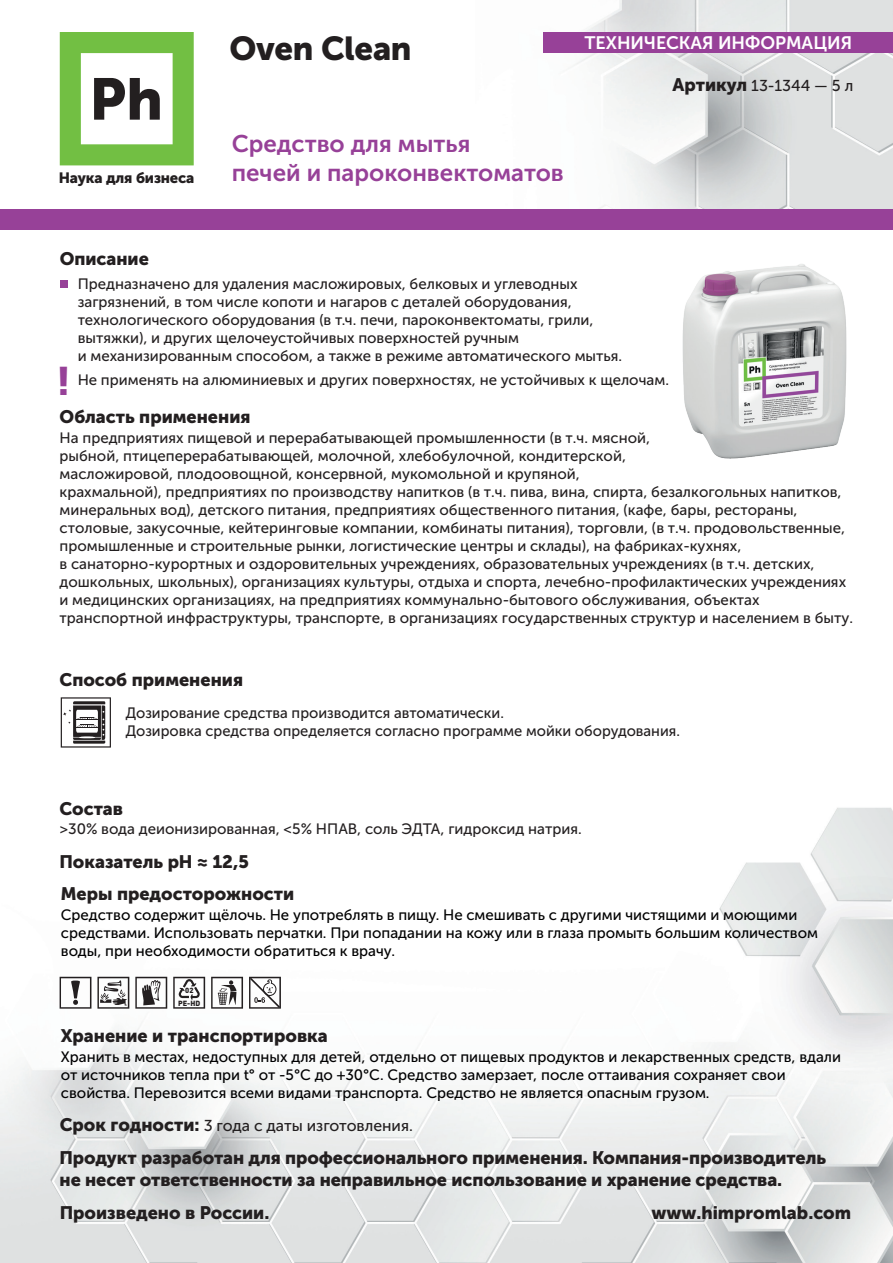
<style>
.page{position:relative;width:893px;height:1263px;background:#fff}
.page>*{position:absolute;margin:0;border:0;box-sizing:border-box;transform-origin:0 0}
.t1{font:39.6px "Museo Sans Cyrl 900";color:#974198}
.t2{font:33px "Museo Sans Cyrl 900";letter-spacing:-.01em;color:#231f20}
.t3{font:24px/29.2px "Museo Sans Cyrl 700";color:#974198}
.t4{font:18px/21.9px "Museo Sans Cyrl 900";letter-spacing:-.005em;color:#231f20}
.t5{font:18px "Museo Sans Cyrl 700";color:#fff}
.t6{font:15.75px "Museo Sans Cyrl 500";color:#231f20}
.t7{font:15px/18px "Museo Sans Cyrl 500";color:#231f20}
.t8{font:15px/18px "Museo Sans Cyrl 500";color:#000001}
.t9{font:14.85px "Museo Sans Cyrl 900";letter-spacing:-.01em;color:#231f20}
.t10{font:900 7.35px/12.9px "DIN Pro";color:#231f20;text-align:center}
.s1{font-family:"Museo Sans Cyrl 900";font-size:18px}
</style>
<div class="page">
<img style="left:574px;top:0;width:319px;height:209px">
<img style="left:0;top:807px;width:893px;height:456px">
<div style="left:60px;top:281px;width:7px;height:7px;background:#974198"></div>
<div style="left:0;top:209px;width:893px;height:21px;background:#974198"></div>
<svg style="left:60px;top:32px;width:134px;height:133px"></svg>
<div style="left:543px;top:32px;width:350px;height:21px;background:#974198"></div>
<svg style="left:97px;top:977px;width:32px;height:32px"></svg>
<svg style="left:135px;top:977px;width:32px;height:32px"></svg>
<svg style="left:60px;top:977px;width:31px;height:32px"></svg>
<svg style="left:249px;top:977px;width:32px;height:32px"></svg>
<svg style="left:173px;top:977px;width:32px;height:32px"></svg>
<svg style="left:211px;top:977px;width:32px;height:32px"></svg>
<img style="left:682px;top:264px;width:165px;height:195px">
<svg style="left:61px;top:697px;width:50px;height:50px"></svg>
<p class="t9" style="left:59px;top:170px;width:137px">Наука для бизнеса</p>
<h2 class="t2" style="left:230px;top:30px;width:184px">Oven Clean</h2>
<h3 class="t3" style="left:232px;top:129px;width:334px">Средство для мытья<br>печей и пароконвектоматов</h3>
<p class="t5" style="left:584px;top:33px;width:269px">ТЕХНИЧЕСКАЯ ИНФОРМАЦИЯ</p>
<p class="t6" style="left:672px;top:77px;width:182px"><span class="s1">Артикул</span> 13-1344 — 5 л</p>
<p class="t4" style="left:60px;top:248px;width:91px">Описание</p>
<p class="t7" style="left:78px;top:275px;width:546px">Предназначено для удаления масложировых, белковых и углеводных загрязнений, в том числе копоти и нагаров с деталей оборудования, технологического оборудования (в т.ч. печи, пароконвектоматы, грили, вытяжки), и других щелочеустойчивых поверхностей ручным<br>и механизированным способом, а также в режиме автоматического мытья.</p>
<p class="t7" style="left:78px;top:371px;width:593px">Не применять на алюминиевых и других поверхностях, не устойчивых к щелочам.</p>
<h1 class="t1" style="left:58px;top:359px;width:14px">!</h1>
<p class="t4" style="left:60px;top:406px;width:192px">Область применения</p>
<p class="t7" style="left:60px;top:428px;width:795px">На предприятиях пищевой и перерабатывающей промышленности (в т.ч. мясной,<br>рыбной, птицеперерабатывающей, молочной, хлебобулочной, кондитерской,<br>масложировой, плодоовощной, консервной, мукомольной и крупяной,<br>крахмальной), предприятиях по производству напитков (в т.ч. пива, вина, спирта, безалкогольных напитков, минеральных вод), детского питания, предприятиях общественного питания, (кафе, бары, рестораны, столовые, закусочные, кейтеринговые компании, комбинаты питания), торговли, (в т.ч. продовольственные, промышленные и строительные рынки, логистические центры и склады), на фабриках-кухнях,<br>в санаторно-курортных и оздоровительных учреждениях, образовательных учреждениях (в т.ч. детских, дошкольных, школьных), организациях культуры, отдыха и спорта, лечебно-профилактических учреждениях и медицинских организациях, на предприятиях коммунально-бытового обслуживания, объектах транспортной инфраструктуры, транспорте, в организациях государственных структур и населением в быту.</p>
<p class="t4" style="left:60px;top:669px;width:185px">Способ применения</p>
<p class="t7" style="left:126px;top:704px;width:556px">Дозирование средства производится автоматически.<br>Дозировка средства определяется согласно программе мойки оборудования.</p>
<p class="t4" style="left:60px;top:797px;width:65px">Состав</p>
<p class="t7" style="left:60px;top:820px;width:524px">&gt;30% вода деионизированная, &lt;5% НПАВ, соль ЭДТА, гидроксид натрия.</p>
<p class="t4" style="left:60px;top:851px;width:191px">Показатель pH ≈ 12,5</p>
<p class="t4" style="left:61px;top:883px;width:235px">Меры предосторожности</p>
<p class="t8" style="left:61px;top:905px;width:759px">Средство содержит щёлочь. Не употреблять в пищу. Не смешивать с другими чистящими и моющими средствами. Использовать перчатки. При попадании на кожу или в глаза промыть большим количеством воды, при необходимости обратиться к врачу.</p>
<p class="t10" style="left:178px;top:983px;width:24px">02<br>PE-HD</p>
<p class="t4" style="left:61px;top:1025px;width:268px">Хранение и транспортировка</p>
<p class="t8" style="left:61px;top:1048px;width:782px">Хранить в местах, недоступных для детей, отдельно от пищевых продуктов и лекарственных средств, вдали от источников тепла при t° от -5°С до +30°С. Средство замерзает, после оттаивания сохраняет свои свойства. Перевозится всеми видами транспорта. Средство не является опасным грузом.</p>
<p class="t6" style="left:60px;top:1116px;width:355px"><span class="s1">Срок годности:</span> 3 года с даты изготовления.</p>
<p class="t4" style="left:60px;top:1147px;width:768px">Продукт разработан для профессионального применения. Компания-производитель не несет ответственности за неправильное использование и хранение средства.</p>
<p class="t4" style="left:60px;top:1202px;width:211px">Произведено в России.</p>
<p class="t4" style="left:651px;top:1202px;width:201px">www.himpromlab.com</p>
</div>
